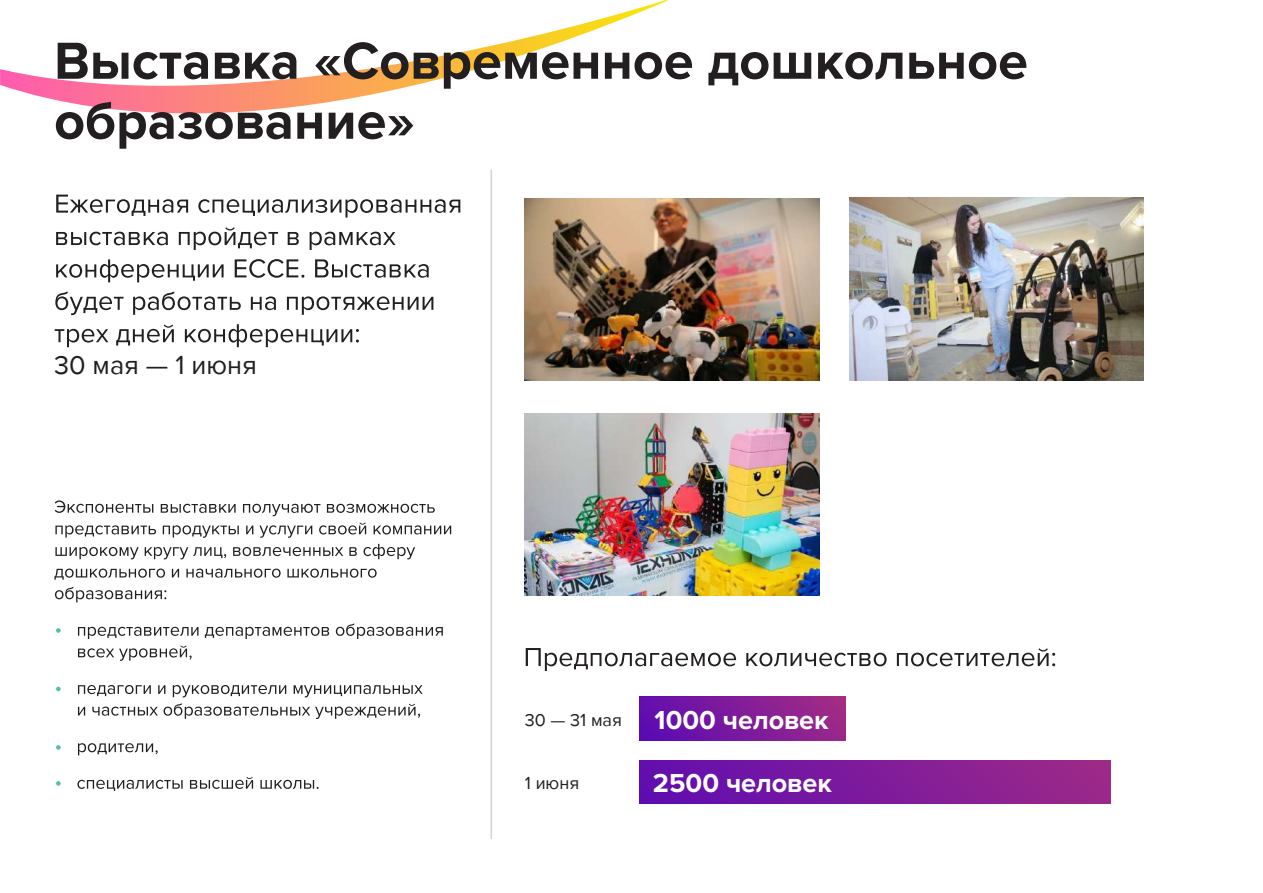
<style>
.page{position:relative;width:1263px;height:893px;background:#fff}
.page>*{position:absolute;margin:0;border:0;box-sizing:border-box;transform-origin:0 0}
.t1{font:700 54px/60px "Proxima Nova";color:#231f20}
.t2{font:700 27px "Proxima Nova";color:#fff}
.t3{font:27px "Proxima Nova";color:#231f20}
.t4{font:18px "Proxima Nova";color:#231f20}
</style>
<div class="page">
<svg style="left:0;top:0;width:669px;height:114px"></svg>
<svg style="left:55px;top:500px;width:380px;height:16px"></svg>
<svg style="left:55px;top:522px;width:396px;height:16px"></svg>
<svg style="left:55px;top:544px;width:360px;height:15px"></svg>
<svg style="left:54px;top:569px;width:323px;height:11px"></svg>
<svg style="left:55px;top:587px;width:111px;height:15px"></svg>
<svg style="left:78px;top:624px;width:365px;height:15px"></svg>
<svg style="left:78px;top:645px;width:114px;height:16px"></svg>
<svg style="left:78px;top:685px;width:345px;height:12px"></svg>
<svg style="left:78px;top:707px;width:7px;height:8px"></svg>
<svg style="left:92px;top:703px;width:328px;height:16px"></svg>
<svg style="left:78px;top:743px;width:80px;height:12px"></svg>
<svg style="left:77px;top:777px;width:242px;height:14px"></svg>
<svg style="left:56px;top:195px;width:404px;height:23px"></svg>
<svg style="left:56px;top:227px;width:340px;height:23px"></svg>
<svg style="left:56px;top:259px;width:373px;height:23px"></svg>
<svg style="left:55px;top:292px;width:378px;height:23px"></svg>
<svg style="left:55px;top:324px;width:304px;height:23px"></svg>
<svg style="left:56px;top:628px;width:5px;height:5px"></svg>
<svg style="left:56px;top:687px;width:5px;height:4px"></svg>
<svg style="left:56px;top:745px;width:5px;height:5px"></svg>
<svg style="left:56px;top:781px;width:5px;height:5px"></svg>
<svg style="left:640px;top:697px;width:206px;height:43px;background:#7e1b9b"></svg>
<svg style="left:526px;top:648px;width:529px;height:23px"></svg>
<svg style="left:640px;top:760px;width:471px;height:44px;background:#7e1b9b"></svg>
<hr style="left:491px;top:169px;width:1px;height:670px;background:#231f20">
<img style="left:525px;top:198px;width:294px;height:183px">
<img style="left:850px;top:198px;width:293px;height:183px">
<img style="left:525px;top:413px;width:294px;height:182px">
<p class="t1" style="left:54px;top:30px;width:975px">Выставка «Современное дошкольное образование»</p>
<p class="t3" style="left:54px;top:349px;width:204px">30 мая — 1 июня</p>
<p class="t4" style="left:525px;top:709px;width:99px">30 — 31 мая</p>
<p class="t4" style="left:525px;top:773px;width:56px">1 июня</p>
<p class="t2" style="left:655px;top:700px;width:176px">1000 человек</p>
<p class="t2" style="left:653px;top:763px;width:180px">2500 человек</p>
</div>
